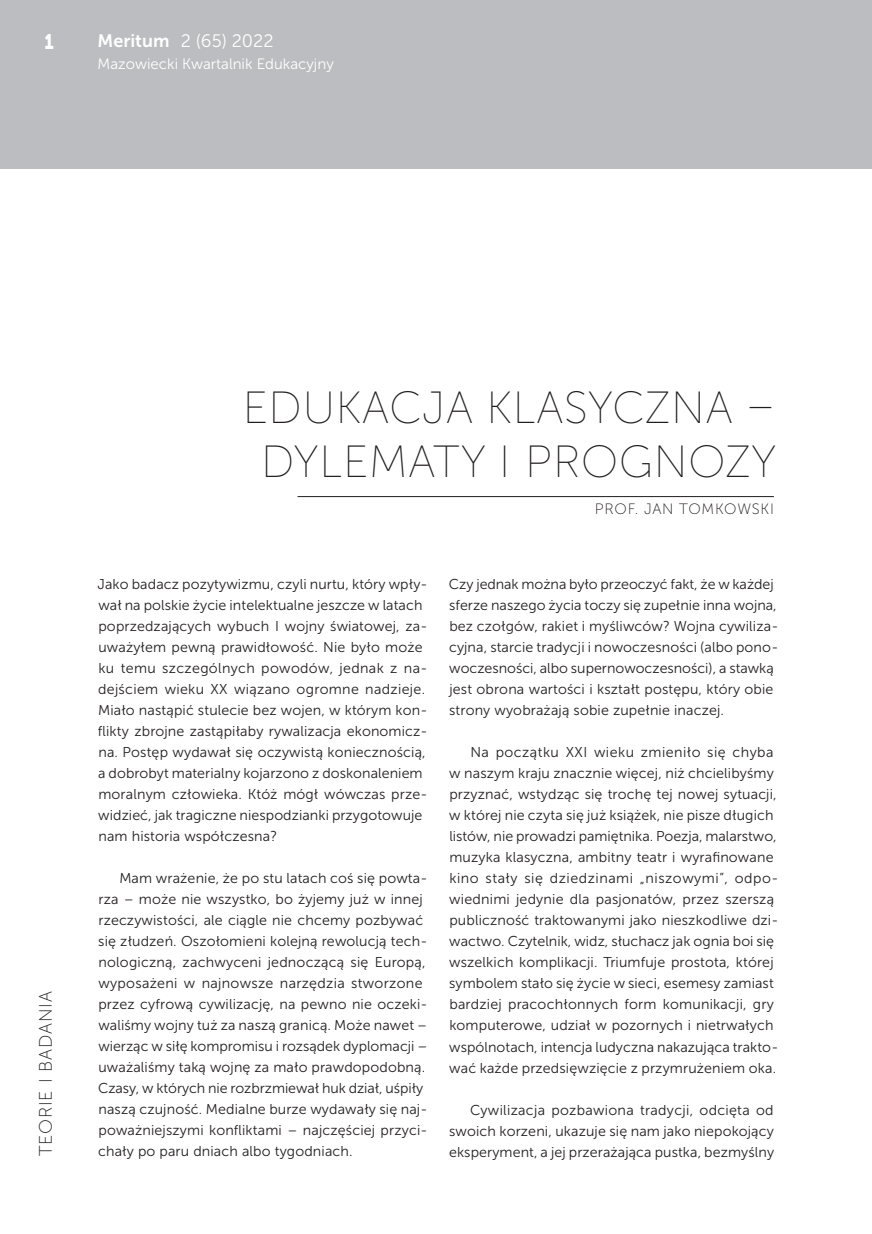
<style>
.page{position:relative;width:872px;height:1234px;background:#fff}
.page>*{position:absolute;margin:0;border:0;box-sizing:border-box;transform-origin:0 0}
._02_TYTUL_nowy{font:300 45px/54px "Museo Sans Display";letter-spacing:.05em;color:#231f20;text-align:center}
.t1{font:21px "Museo Sans 900";color:#fff;scale:.8 1}
.t2{font:18px "Museo Sans 300";color:#fff}
.t3{font:18px "Museo Sans 100";letter-spacing:.05em;color:#231f20}
.t4{font:15px "Museo Sans 300";color:#fff}
.podpis_autor{font:15px "Museo Sans 100";letter-spacing:.05em;color:#231f20}
.PODSTAWOWY_MERITUM{font:14.25px/21px "Museo Sans 300";letter-spacing:.01em;color:#231f20}
.s1{font-family:"Museo Sans 700"}
</style>
<div class="page">
<div style="left:0;top:0;width:872px;height:169px;background:#bcbdc0"></div>
<hr style="left:297px;top:496px;width:477px;height:1px;background:#231f20">
<h2 class="t1" style="left:45px;top:29px;width:13px">1</h2>
<p class="t2" style="left:98px;top:31px;width:177px"><span class="s1">Meritum</span> 2 (65) 2022</p>
<p class="t4" style="left:98px;top:56px;width:238px">Mazowiecki Kwartalnik Edukacyjny</p>
<p class="t3" style="left:36px;top:1156px;width:167px;rotate:-90deg">TEORIE I BADANIA</p>
<p class="_02_TYTUL_nowy" style="left:243px;top:381px;width:533px">EDUKACJA KLASYCZNA –<br>DYLEMATY I PROGNOZY</p>
<p class="podpis_autor" style="left:595px;top:500px;width:181px">PROF. JAN TOMKOWSKI</p>
<p class="PODSTAWOWY_MERITUM" style="left:97px;top:573px;width:331px">Jako badacz pozytywizmu, czyli nurtu, który wpły&shy;wał na polskie życie intelektualne jeszcze w latach poprzedzających wybuch I wojny światowej, za&shy;uważyłem pewną prawidłowość. Nie było może ku temu szczególnych powodów, jednak z na&shy;dejściem wieku XX wiązano ogromne nadzieje.<br>Miało nastąpić stulecie bez wojen, w którym kon&shy;flikty zbrojne zastąpiłaby rywalizacja ekonomicz&shy;na. Postęp wydawał się oczywistą koniecznością, a dobrobyt materialny kojarzono z doskonaleniem moralnym człowieka. Któż mógł wówczas prze&shy;widzieć, jak tragiczne niespodzianki przygotowuje nam historia współczesna?</p>
<p class="PODSTAWOWY_MERITUM" style="left:98px;top:867px;width:331px;text-indent:21px">Mam wrażenie, że po stu latach coś się powta&shy;rza – może nie wszystko, bo żyjemy już w innej rzeczywistości, ale ciągle nie chcemy pozbywać się złudzeń. Oszołomieni kolejną rewolucją tech&shy;nologiczną, zachwyceni jednoczącą się Europą, wyposażeni w najnowsze narzędzia stworzone przez cyfrową cywilizację, na pewno nie oczeki&shy;waliśmy wojny tuż za naszą granicą. Może nawet – wierząc w siłę kompromisu i rozsądek dyplomacji – uważaliśmy taką wojnę za mało prawdopodobną.<br>Czasy, w których nie rozbrzmiewał huk dział, uśpiły naszą czujność. Medialne burze wydawały się naj&shy;poważniejszymi konfliktami – najczęściej przyci&shy;chały po paru dniach albo tygodniach.</p>
<p class="PODSTAWOWY_MERITUM" style="left:449px;top:573px;width:331px">Czy jednak można było przeoczyć fakt, że w każdej sferze naszego życia toczy się zupełnie inna wojna, bez czołgów, rakiet i myśliwców? Wojna cywiliza&shy;cyjna, starcie tradycji i nowoczesności (albo pono&shy;woczesności, albo supernowoczesności), a stawką jest obrona wartości i kształt postępu, który obie strony wyobrażają sobie zupełnie inaczej.</p>
<p class="PODSTAWOWY_MERITUM" style="left:449px;top:741px;width:331px;text-indent:21px">Na początku XXI wieku zmieniło się chyba w naszym kraju znacznie więcej, niż chcielibyśmy przyznać, wstydząc się trochę tej nowej sytuacji, w której nie czyta się już książek, nie pisze długich listów, nie prowadzi pamiętnika. Poezja, malarstwo, muzyka klasyczna, ambitny teatr i wyrafinowane kino stały się dziedzinami „niszowymi”, odpo&shy;wiednimi jedynie dla pasjonatów, przez szerszą publiczność traktowanymi jako nieszkodliwe dzi&shy;wactwo. Czytelnik, widz, słuchacz jak ognia boi się wszelkich komplikacji. Triumfuje prostota, której symbolem stało się życie w sieci, esemesy zamiast bardziej pracochłonnych form komunikacji, gry komputerowe, udział w pozornych i nietrwałych wspólnotach, intencja ludyczna nakazująca trakto&shy;wać każde przedsięwzięcie z przymrużeniem oka.</p>
<p class="PODSTAWOWY_MERITUM" style="left:449px;top:1098px;width:326px;text-align:justify;text-indent:21px">Cywilizacja pozbawiona tradycji, odcięta od swoich korzeni, ukazuje się nam jako niepokojący eksperyment, a jej przerażająca pustka, bezmyślny</p>
</div>
